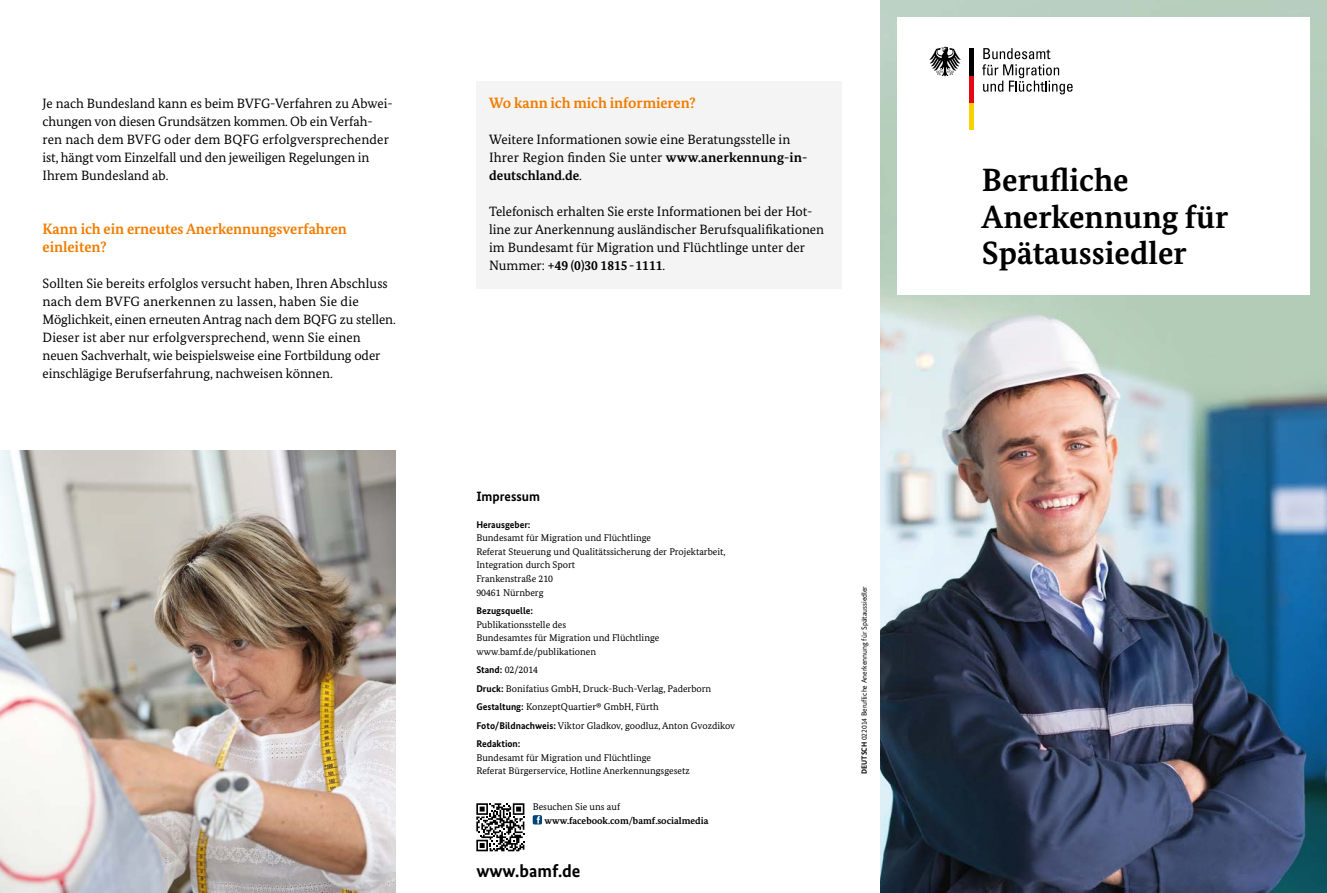
<style>
.page{position:relative;width:1327px;height:893px;background:#fff}
.page>*{position:absolute;margin:0;border:0;box-sizing:border-box;transform-origin:0 0}
.t1{font:700 32.25px/36.8px "Bundes Serif";color:#000}
.t2{font:700 18px "Bundes Sans";color:#000}
.t3{font:700 15px/18px "Bundes Serif";letter-spacing:-.005em;color:#ef7d00}
.t4{font:13.5px/18px "Bundes Serif";color:#000}
.t5{font:700 13.5px "Bundes Sans";color:#000}
.t6{font:9.75px/13.5px "Bundes Serif";color:#000}
.t7{font:700 9.75px "Bundes Sans";color:#000}
.t8{font:700 9.75px "Bundes Serif";color:#000}
.t9{font:7.5px "Bundes Sans";color:#000}
.s1{font-weight:700}
.s2{font-family:"Bundes Sans";font-weight:700}
</style>
<div class="page">
<img style="left:0;top:450px;width:395px;height:443px">
<img style="left:880px;top:0;width:447px;height:893px">
<div style="left:897px;top:17px;width:413px;height:277px;background:#fff"></div>
<div style="left:969px;top:102px;width:5px;height:27px;background:#f8d200"></div>
<div style="left:969px;top:75px;width:5px;height:27px;background:#e30613"></div>
<div style="left:969px;top:48px;width:5px;height:27px;background:#000"></div>
<svg style="left:929px;top:47px;width:32px;height:29px"></svg>
<svg style="left:982px;top:48px;width:90px;height:46px"></svg>
<div style="left:476px;top:81px;width:366px;height:207px;background:#f4f4f4"></div>
<div style="left:533px;top:815px;width:9px;height:9px;background:#004577;border-radius:2px"></div>
<svg style="left:537px;top:816px;width:3px;height:7px"></svg>
<svg style="left:476px;top:803px;width:48px;height:48px"></svg>
<p class="t4" style="left:43px;top:94px;width:352px">Je nach Bundesland kann es beim BVFG-Verfahren zu Abwei&shy;chungen von diesen Grundsätzen kommen. Ob ein Verfah&shy;ren nach dem BVFG oder dem BQFG erfolgversprechender ist, hängt vom Einzelfall und den jeweiligen Regelungen in Ihrem Bundesland ab.</p>
<p class="t3" style="left:43px;top:220px;width:306px">Kann ich ein erneutes Anerkennungsverfahren einleiten?</p>
<p class="t4" style="left:43px;top:274px;width:355px">Sollten Sie bereits erfolglos versucht haben, Ihren Abschluss nach dem BVFG anerkennen zu lassen, haben Sie die Möglichkeit, einen erneuten Antrag nach dem BQFG zu stellen.<br>Dieser ist aber nur erfolgversprechend, wenn Sie einen neuen Sachverhalt, wie beispielsweise eine Fortbildung oder einschlägige Berufserfahrung, nachweisen können.</p>
<p class="t3" style="left:489px;top:94px;width:208px">Wo kann ich mich informieren?</p>
<p class="t4" style="left:489px;top:130px;width:320px">Weitere Informationen sowie eine Beratungsstelle in<br>Ihrer Region finden Sie unter <span class="s1">www.anerkennung-in&shy;deutschland.de</span>.</p>
<p class="t4" style="left:489px;top:202px;width:336px">Telefonisch erhalten Sie erste Informationen bei der Hot&shy;line zur Anerkennung ausländischer Berufsqualifikationen im Bundesamt für Migration und Flüchtlinge unter der Nummer: <span class="s1">+49 (0)30 1815-1111</span>.</p>
<p class="t5" style="left:476px;top:488px;width:65px">Impressum</p>
<p class="t7" style="left:476px;top:519px;width:56px">Herausgeber:</p>
<p class="t6" style="left:476px;top:531px;width:251px">Bundesamt für Migration und Flüchtlinge<br>Referat Steuerung und Qualitätssicherung der Projektarbeit,<br>Integration durch Sport<br>Frankenstraße 210<br>90461 Nürnberg</p>
<p class="t7" style="left:476px;top:605px;width:58px">Bezugsquelle:</p>
<p class="t6" style="left:476px;top:617px;width:185px">Publikationsstelle des<br>Bundesamtes für Migration und Flüchtlinge www.bamf.de/publikationen</p>
<p class="t6" style="left:476px;top:660px;width:260px;line-height:18.5px"><span class="s2">Stand:</span> 02/2014<br><span class="s2">Druck:</span> Bonifatius GmbH, Druck-Buch-Verlag, Paderborn <span class="s2">Gestaltung:</span> KonzeptQuartier® GmbH, Fürth <span class="s2">Foto/Bildnachweis:</span> Viktor Gladkov, goodluz, Anton Gvozdikov</p>
<p class="t7" style="left:476px;top:738px;width:46px">Redaktion:</p>
<p class="t6" style="left:476px;top:750px;width:215px">Bundesamt für Migration und Flüchtlinge<br>Referat Bürgerservice, Hotline Anerkennungsgesetz</p>
<p class="t6" style="left:533px;top:800px;width:89px">Besuchen Sie uns auf</p>
<p class="t8" style="left:544px;top:814px;width:166px">www.facebook.com/bamf.socialmedia</p>
<h2 class="t2" style="left:476px;top:860px;width:106px">www.bamf.de</h2>
<p class="t9" style="left:859px;top:774px;width:190px;rotate:-90deg"><span class="s1">DEUTSCH</span> 022014 Berufliche Anerkennung für Spätaussiedler</p>
<h1 class="t1" style="left:982px;top:161px;width:248px">Berufliche<br>Anerkennung für<br>Spätaussiedler</h1>
</div>
